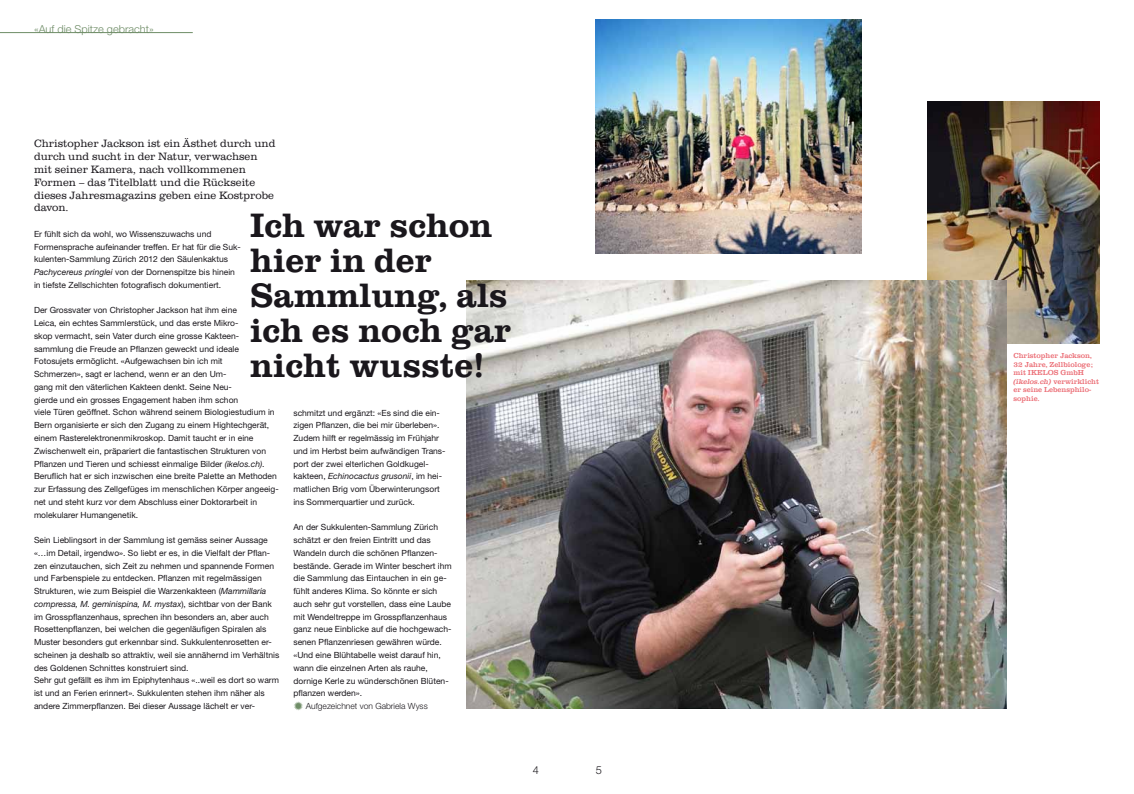
<style>
.page{position:relative;width:1134px;height:794px;background:#fff}
.page>*{position:absolute;margin:0;border:0;box-sizing:border-box;transform-origin:0 0}
.t1{font:500 35px/35px "Clarendon URW";color:#1a171c}
.t2{font:300 11px/12.8px "Clarendon URW";color:#1a171c}
.t3{font:300 11px "Helvetica Neue LT Std";color:#6f8d67}
.t4{font:300 11px "Helvetica Neue LT Std";color:#1a171c}
.t5{font:8.5px/12.8px "Helvetica Neue LT Std";color:#1a171c}
.t6{font:7.5px/8.5px "Clarendon URW";color:#eb6d75}
.s1{font-style:italic}
.s2{font-family:"Zeal";font-size:10px;color:#6f8d67}
.s3{font-weight:300}
</style>
<div class="page">
<img style="left:927px;top:101px;width:173px;height:243px">
<img style="left:595px;top:20px;width:267px;height:233px">
<img style="left:466px;top:280px;width:540px;height:428px">
<hr style="left:0;top:32px;width:193px;height:1px;background:#6f8d67">
<p class="t3" style="left:34px;top:22px;width:121px">«Auf die Spitze gebracht»</p>
<p class="t2" style="left:34px;top:138px;width:243px">Christopher Jackson ist ein Ästhet durch und durch und sucht in der Natur, verwachsen mit seiner Kamera, nach vollkommenen Formen – das Titelblatt und die Rückseite dieses Jahresmagazins geben eine Kostprobe davon.</p>
<p class="t5" style="left:34px;top:227px;width:208px">Er fühlt sich da wohl, wo Wissenszuwachs und Formensprache aufeinander treffen. Er hat für die Suk&shy;kulenten-Sammlung Zürich 2012 den Säulenkaktus <span class="s1">Pachycereus pringlei</span> von der Dornenspitze bis hinein in tiefste Zellschichten fotografisch dokumentiert.</p>
<p class="t5" style="left:34px;top:304px;width:246px">Der Grossvater von Christopher Jackson hat ihm eine<br>Leica, ein echtes Sammlerstück, und das erste Mikro-<br>skop vermacht, sein Vater durch eine grosse Kakteen&shy;sammlung die Freude an Pflanzen geweckt und ideale Fotosujets ermöglicht. «Aufgewachsen bin ich mit<br>Schmerzen», sagt er lachend, wenn er an den Um-<br>gang mit den väterlichen Kakteen denkt. Seine Neu-<br>gierde und ein grosses Engagement haben ihm schon<br>viele Türen geöffnet. Schon während seinem Biologiestudium in Bern organisierte er sich den Zugang zu einem Hightechgerät, einem Rasterelektronenmikroskop. Damit taucht er in eine Zwischenwelt ein, präpariert die fantastischen Strukturen von Pflanzen und Tieren und schiesst einmalige Bilder <span class="s1">(ikelos.ch)</span>.<br>Beruflich hat er sich inzwischen eine breite Palette an Methoden zur Erfassung des Zellgefüges im menschlichen Körper angeeig&shy;net und steht kurz vor dem Abschluss einer Doktorarbeit in molekularer Humangenetik.</p>
<p class="t5" style="left:34px;top:533px;width:247px">Sein Lieblingsort in der Sammlung ist gemäss seiner Aussage «…im Detail, irgendwo». So liebt er es, in die Vielfalt der Pflan&shy;zen einzutauchen, sich Zeit zu nehmen und spannende Formen und Farbenspiele zu entdecken. Pflanzen mit regelmässigen Strukturen, wie zum Beispiel die Warzenkakteen (<span class="s1">Mammillaria compressa, M. geminispina, M. mystax</span>), sichtbar von der Bank im Grosspflanzenhaus, sprechen ihn besonders an, aber auch Rosettenpflanzen, bei welchen die gegenläufigen Spiralen als Muster besonders gut erkennbar sind. Sukkulentenrosetten er&shy;scheinen ja deshalb so attraktiv, weil sie annähernd im Verhältnis des Goldenen Schnittes konstruiert sind.<br>Sehr gut gefällt es ihm im Epiphytenhaus «..weil es dort so warm ist und an Ferien erinnert». Sukkulenten stehen ihm näher als andere Zimmerpflanzen. Bei dieser Aussage lächelt er ver-</p>
<h1 class="t1" style="left:250px;top:209px;width:263px">Ich war schon hier in der<br>Sammlung, als ich es noch gar nicht wusste!</h1>
<p class="t5" style="left:293px;top:406px;width:154px">schmitzt und ergänzt: «Es sind die ein&shy;zigen Pflanzen, die bei mir überleben».<br>Zudem hilft er regelmässig im Frühjahr und im Herbst beim aufwändigen Trans&shy;port der zwei elterlichen Goldkugel&shy;kakteen, <span class="s1">Echinocactus grusonii</span>, im hei&shy;matlichen Brig vom Überwinterungsort ins Sommerquartier und zurück.</p>
<p class="t5" style="left:293px;top:521px;width:160px">An der Sukkulenten-Sammlung Zürich schätzt er den freien Eintritt und das Wandeln durch die schönen Pflanzen&shy;bestände. Gerade im Winter beschert ihm die Sammlung das Eintauchen in ein ge&shy;fühlt anderes Klima. So könnte er sich auch sehr gut vorstellen, dass eine Laube mit Wendeltreppe im Grosspflanzenhaus ganz neue Einblicke auf die hochgewach&shy;senen Pflanzenriesen gewähren würde. «Und eine Blühtabelle weist darauf hin, wann die einzelnen Arten als rauhe, dornige Kerle zu wünderschönen Blüten&shy;pflanzen werden».<br><span class="s2">z</span> <span class="s3">Aufgezeichnet von Gabriela Wyss</span></p>
<p class="t4" style="left:533px;top:763px;width:8px">4</p>
<p class="t4" style="left:596px;top:763px;width:8px">5</p>
<p class="t6" style="left:1013px;top:352px;width:87px">Christopher Jackson,<br>32 Jahre, Zellbiologe; mit IKELOS GmbH <span class="s1">(ikelos.ch)</span> verwirklicht er seine Lebensphilo&shy;sophie.</p>
</div>
